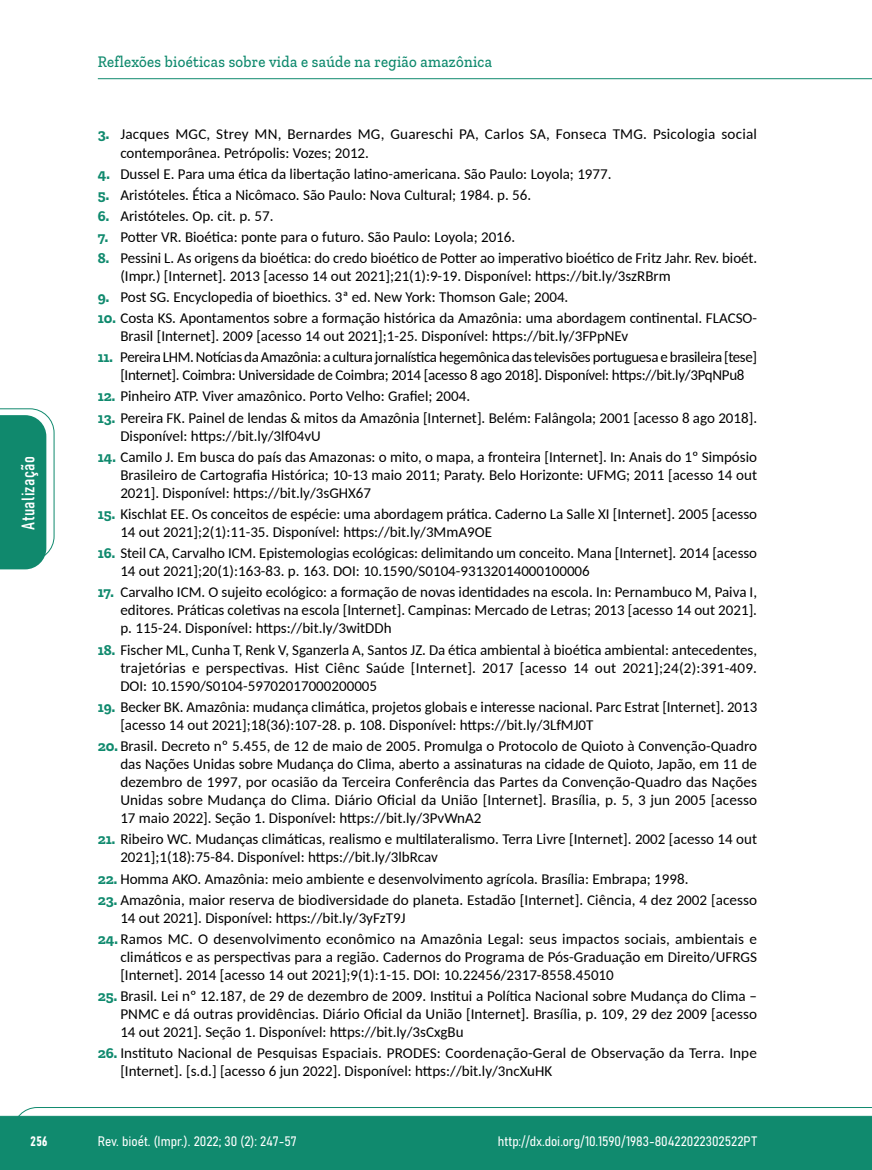
<style>
.page{position:relative;width:872px;height:1170px;background:#fff}
.page>*{position:absolute;margin:0;border:0;box-sizing:border-box;transform-origin:0 0}
.t1{font:18px "Bahnschrift";letter-spacing:.02em;color:#fff}
.t2{font:500 16.5px "Zilla Slab";letter-spacing:.02em;color:#108a6e;scale:.9 1}
.t3{font:15px/18.1px "Carlito";color:#000}
.t4{font:15px/18.1px "Carlito";letter-spacing:-.025em;color:#000}
.t5{font:13.5px "Bahnschrift";color:#fff}
.s1{font-family:"Zilla Slab";font-weight:700;color:#108a6e}
</style>
<div class="page">
<svg style="left:12px;top:1107px;width:860px;height:62px;background:#2e9880"></svg>
<hr style="left:98px;top:78px;width:774px;height:1px;background:#108a6e">
<svg style="left:0;top:408px;width:55px;height:161px"></svg>
<p class="t1" style="left:15px;top:529px;width:75px;rotate:-90deg">Atualização</p>
<p class="t2" style="left:98px;top:53px;width:439px">Reflexões bioéticas sobre vida e saúde na região amazônica</p>
<p class="t3" style="left:120px;top:125px;width:638px;text-indent:-22px"><span class="s1">3.</span> Jacques MGC, Strey MN, Bernardes MG, Guareschi PA, Carlos SA, Fonseca TMG. Psicologia social contemporânea. Petrópolis: Vozes; 2012.</p>
<p class="t3" style="left:98px;top:164px;width:515px"><span class="s1">4.</span> Dussel E. Para uma ética da libertação latino-americana. São Paulo: Loyola; 1977.</p>
<p class="t3" style="left:98px;top:185px;width:435px"><span class="s1">5.</span> Aristóteles. Ética a Nicômaco. São Paulo: Nova Cultural; 1984. p. 56.</p>
<p class="t3" style="left:98px;top:206px;width:177px"><span class="s1">6.</span> Aristóteles. Op. cit. p. 57.</p>
<p class="t3" style="left:98px;top:227px;width:419px"><span class="s1">7.</span> Potter VR. Bioética: ponte para o futuro. São Paulo: Loyola; 2016.</p>
<p class="t3" style="left:120px;top:248px;width:638px;text-indent:-22px"><span class="s1">8.</span> Pessini L. As origens da bioética: do credo bioético de Potter ao imperativo bioético de Fritz Jahr. Rev. bioét. (Impr.) [Internet]. 2013 [acesso 14 out 2021];21(1):9-19. Disponível: https://bit.ly/3szRBrm</p>
<p class="t3" style="left:98px;top:287px;width:472px"><span class="s1">9.</span> Post SG. Encyclopedia of bioethics. 3ª ed. New York: Thomson Gale; 2004.</p>
<p class="t3" style="left:120px;top:308px;width:638px;text-indent:-22px"><span class="s1">10.</span> Costa KS. Apontamentos sobre a formação histórica da Amazônia: uma abordagem continental. FLACSO-<br>Brasil [Internet]. 2009 [acesso 14 out 2021];1-25. Disponível: https://bit.ly/3FPpNEv</p>
<p class="t4" style="left:120px;top:347px;width:638px;text-indent:-22px"><span class="s1">11.</span> Pereira LHM. Notícias da Amazônia: a cultura jornalística hegemônica das televisões portuguesa e brasileira [tese] [Internet]. Coimbra: Universidade de Coimbra; 2014 [acesso 8 ago 2018]. Disponível: https://bit.ly/3PqNPu8</p>
<p class="t3" style="left:98px;top:386px;width:374px"><span class="s1">12.</span> Pinheiro ATP. Viver amazônico. Porto Velho: Grafiel; 2004.</p>
<p class="t3" style="left:120px;top:408px;width:638px;text-indent:-22px"><span class="s1">13.</span> Pereira FK. Painel de lendas &amp; mitos da Amazônia [Internet]. Belém: Falângola; 2001 [acesso 8 ago 2018].<br>Disponível: https://bit.ly/3lf04vU</p>
<p class="t3" style="left:120px;top:447px;width:638px;text-align:justify;text-indent:-22px"><span class="s1">14.</span> Camilo J. Em busca do país das Amazonas: o mito, o mapa, a fronteira [Internet]. In: Anais do 1º Simpósio Brasileiro de Cartografia Histórica; 10-13 maio 2011; Paraty. Belo Horizonte: UFMG; 2011 [acesso 14 out 2021]. Disponível: https://bit.ly/3sGHX67</p>
<p class="t3" style="left:120px;top:504px;width:638px;text-indent:-22px"><span class="s1">15.</span> Kischlat EE. Os conceitos de espécie: uma abordagem prática. Caderno La Salle XI [Internet]. 2005 [acesso<br>14 out 2021];2(1):11-35. Disponível: https://bit.ly/3MmA9OE</p>
<p class="t3" style="left:120px;top:543px;width:638px;text-indent:-22px"><span class="s1">16.</span> Steil CA, Carvalho ICM. Epistemologias ecológicas: delimitando um conceito. Mana [Internet]. 2014 [acesso<br>14 out 2021];20(1):163-83. p. 163. DOI: 10.1590/S0104-93132014000100006</p>
<p class="t3" style="left:120px;top:582px;width:638px;text-align:justify;text-indent:-22px"><span class="s1">17.</span> Carvalho ICM. O sujeito ecológico: a formação de novas identidades na escola. In: Pernambuco M, Paiva I, editores. Práticas coletivas na escola [Internet]. Campinas: Mercado de Letras; 2013 [acesso 14 out 2021]. p. 115-24. Disponível: https://bit.ly/3witDDh</p>
<p class="t3" style="left:120px;top:639px;width:638px;text-align:justify;text-indent:-22px"><span class="s1">18.</span> Fischer ML, Cunha T, Renk V, Sganzerla A, Santos JZ. Da ética ambiental à bioética ambiental: antecedentes, trajetórias e perspectivas. Hist Ciênc Saúde [Internet]. 2017 [acesso 14 out 2021];24(2):391-409.<br>DOI: 10.1590/S0104-59702017000200005</p>
<p class="t3" style="left:120px;top:697px;width:638px;text-indent:-22px"><span class="s1">19.</span> Becker BK. Amazônia: mudança climática, projetos globais e interesse nacional. Parc Estrat [Internet]. 2013 [acesso 14 out 2021];18(36):107-28. p. 108. Disponível: https://bit.ly/3LfMJ0T</p>
<p class="t3" style="left:120px;top:736px;width:638px;text-align:justify;text-indent:-22px"><span class="s1">20.</span> Brasil. Decreto nº 5.455, de 12 de maio de 2005. Promulga o Protocolo de Quioto à Convenção-Quadro das Nações Unidas sobre Mudança do Clima, aberto a assinaturas na cidade de Quioto, Japão, em 11 de dezembro de 1997, por ocasião da Terceira Conferência das Partes da Convenção-Quadro das Nações Unidas sobre Mudança do Clima. Diário Oficial da União [Internet]. Brasília, p. 5, 3 jun 2005 [acesso 17 maio 2022]. Seção 1. Disponível: https://bit.ly/3PvWnA2</p>
<p class="t3" style="left:120px;top:829px;width:638px;text-indent:-22px"><span class="s1">21.</span> Ribeiro WC. Mudanças climáticas, realismo e multilateralismo. Terra Livre [Internet]. 2002 [acesso 14 out<br>2021];1(18):75-84. Disponível: https://bit.ly/3lbRcav</p>
<p class="t3" style="left:98px;top:868px;width:592px"><span class="s1">22.</span> Homma AKO. Amazônia: meio ambiente e desenvolvimento agrícola. Brasília: Embrapa; 1998.</p>
<p class="t3" style="left:120px;top:889px;width:638px;text-indent:-22px"><span class="s1">23.</span> Amazônia, maior reserva de biodiversidade do planeta. Estadão [Internet]. Ciência, 4 dez 2002 [acesso<br>14 out 2021]. Disponível: https://bit.ly/3yFzT9J</p>
<p class="t3" style="left:120px;top:928px;width:638px;text-align:justify;text-indent:-22px"><span class="s1">24.</span> Ramos MC. O desenvolvimento econômico na Amazônia Legal: seus impactos sociais, ambientais e climáticos e as perspectivas para a região. Cadernos do Programa de Pós-Graduação em Direito/UFRGS [Internet]. 2014 [acesso 14 out 2021];9(1):1-15. DOI: 10.22456/2317-8558.45010</p>
<p class="t3" style="left:120px;top:986px;width:638px;text-align:justify;text-indent:-22px"><span class="s1">25.</span> Brasil. Lei nº 12.187, de 29 de dezembro de 2009. Institui a Política Nacional sobre Mudança do Clima – PNMC e dá outras providências. Diário Oficial da União [Internet]. Brasília, p. 109, 29 dez 2009 [acesso 14 out 2021]. Seção 1. Disponível: https://bit.ly/3sCxgBu</p>
<p class="t3" style="left:120px;top:1043px;width:638px;text-indent:-22px"><span class="s1">26.</span> Instituto Nacional de Pesquisas Espaciais. PRODES: Coordenação-Geral de Observação da Terra. Inpe [Internet]. [s.d.] [acesso 6 jun 2022]. Disponível: https://bit.ly/3ncXuHK</p>
<p class="t5" style="left:31px;top:1130px;width:18px">256</p>
<p class="t5" style="left:98px;top:1131px;width:200px">Rev. bioét. (Impr.). 2022; 30 (2): 247-57</p>
<p class="t5" style="left:498px;top:1131px;width:261px">http://dx.doi.org/10.1590/1983-80422022302522PT</p>
</div>
